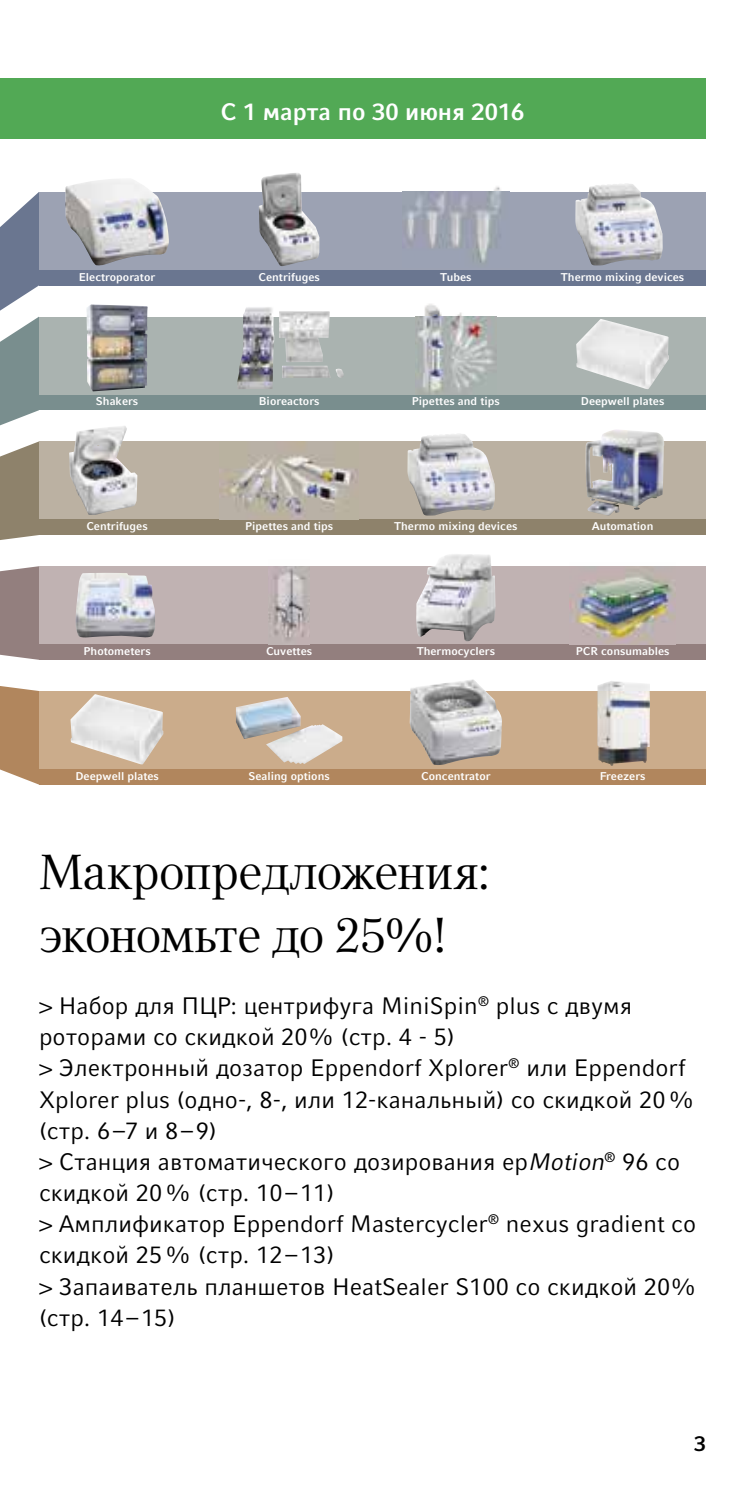
<style>
.page{position:relative;width:745px;height:1489px;background:#fff}
.page>*{position:absolute;margin:0;border:0;box-sizing:border-box;transform-origin:0 0}
.t1{font:48.75px/62.2px "Compatil Textfor Eppendorf";letter-spacing:-.035em;color:#000}
.t2{font:23.75px/31.2px "Compatil Factfor Eppendorf";color:#000}
.t3{font:700 23.75px "Compatil Factfor Eppendorf";color:#fff}
.t4{font:700 21.25px "Compatil Factfor Eppendorf";color:#000}
.t5{font:700 11.25px "Compatil Factfor Eppendorf";color:#fff}
.s1{font-style:italic}
</style>
<div class="page">
<div style="left:0;top:78px;width:705px;height:60px;background:#52a955"></div>
<div style="left:39px;top:192px;width:666px;height:78px;background:#9ca2b3"></div>
<div style="left:39px;top:270px;width:666px;height:15px;background:#6a7690"></div>
<div style="left:39px;top:394px;width:666px;height:16px;background:#798e8e"></div>
<div style="left:39px;top:519px;width:666px;height:16px;background:#8e826b"></div>
<div style="left:39px;top:644px;width:666px;height:15px;background:#937f7e"></div>
<div style="left:39px;top:769px;width:666px;height:15px;background:#b1865d"></div>
<svg style="left:0;top:192px;width:39px;height:233px"></svg>
<div style="left:39px;top:316px;width:666px;height:78px;background:#aab3b0"></div>
<svg style="left:0;top:441px;width:39px;height:99px;background:#998f7a"></svg>
<div style="left:39px;top:441px;width:666px;height:78px;background:#bbb1a2"></div>
<div style="left:0;top:566px;width:39px;height:93px;background:#937f7e"></div>
<div style="left:39px;top:566px;width:666px;height:78px;background:#c0b2b2"></div>
<svg style="left:0;top:686px;width:39px;height:98px;background:#b8916c"></svg>
<div style="left:39px;top:691px;width:666px;height:78px;background:#cbac8b"></div>
<img style="left:268px;top:566px;width:41px;height:75px">
<img style="left:585px;top:429px;width:78px;height:86px">
<img style="left:409px;top:679px;width:92px;height:86px">
<img style="left:576px;top:319px;width:92px;height:70px">
<img style="left:220px;top:441px;width:138px;height:79px">
<img style="left:415px;top:304px;width:81px;height:90px">
<img style="left:415px;top:394px;width:81px;height:1px">
<img style="left:70px;top:694px;width:93px;height:70px">
<img style="left:237px;top:307px;width:106px;height:82px">
<img style="left:402px;top:186px;width:106px;height:77px">
<img style="left:258px;top:173px;width:61px;height:93px">
<img style="left:416px;top:554px;width:79px;height:87px">
<img style="left:86px;top:304px;width:61px;height:87px">
<img style="left:69px;top:426px;width:68px;height:89px">
<img style="left:569px;top:575px;width:106px;height:69px">
<img style="left:65px;top:179px;width:104px;height:86px">
<img style="left:76px;top:573px;width:79px;height:64px">
<img style="left:407px;top:434px;width:87px;height:81px">
<img style="left:575px;top:183px;width:87px;height:82px">
<img style="left:597px;top:681px;width:52px;height:85px">
<img style="left:236px;top:697px;width:106px;height:67px">
<p class="t3" style="left:220px;top:98px;width:305px">С 1 марта по 30 июня 2016</p>
<p class="t5" style="left:79px;top:270px;width:78px">Electroporator</p>
<p class="t5" style="left:258px;top:270px;width:63px">Centrifuges</p>
<p class="t5" style="left:440px;top:270px;width:33px">Tubes</p>
<p class="t5" style="left:560px;top:270px;width:125px">Thermo mixing devices</p>
<p class="t5" style="left:96px;top:395px;width:44px">Shakers</p>
<p class="t5" style="left:258px;top:395px;width:62px">Bioreactors</p>
<p class="t5" style="left:411px;top:395px;width:90px">Pipettes and tips</p>
<p class="t5" style="left:580px;top:395px;width:85px">Deepwell plates</p>
<p class="t5" style="left:86px;top:519px;width:63px">Centrifuges</p>
<p class="t5" style="left:245px;top:519px;width:90px">Pipettes and tips</p>
<p class="t5" style="left:394px;top:519px;width:125px">Thermo mixing devices</p>
<p class="t5" style="left:591px;top:519px;width:63px">Automation</p>
<p class="t5" style="left:83px;top:644px;width:69px">Photometers</p>
<p class="t5" style="left:266px;top:644px;width:48px">Cuvettes</p>
<p class="t5" style="left:416px;top:644px;width:80px">Thermocyclers</p>
<p class="t5" style="left:575px;top:644px;width:95px">PCR consumables</p>
<p class="t5" style="left:75px;top:769px;width:85px">Deepwell plates</p>
<p class="t5" style="left:248px;top:769px;width:83px">Sealing options</p>
<p class="t5" style="left:421px;top:769px;width:71px">Concentrator</p>
<p class="t5" style="left:599px;top:769px;width:47px">Freezers</p>
<h1 class="t1" style="left:39px;top:841px;width:453px">Макропредложения: экономьте до 25%!</h1>
<p class="t2" style="left:39px;top:990px;width:658px">&gt; Набор для ПЦР: центрифуга MiniSpin<sup>®</sup> plus с двумя роторами со скидкой 20% (стр. 4 - 5)<br>&gt; Электронный дозатор Eppendorf Xplorer<sup>®</sup> или Eppendorf Xplorer plus (одно-, 8-, или 12-канальный) со скидкой 20 % (стр. 6 –7 и 8 – 9)<br>&gt; Станция автоматического дозирования ep<span class="s1">Motion</span><sup>®</sup> 96 со скидкой 20 % (стр. 10 – 11)<br>&gt; Амплификатор Eppendorf Mastercycler<sup>®</sup> nexus gradient со скидкой 25 % (стр. 12 – 13)<br>&gt; Запаиватель планшетов HeatSealer S100 со скидкой 20% (стр. 14 – 15)</p>
<p class="t4" style="left:693px;top:1430px;width:13px">3</p>
</div>
